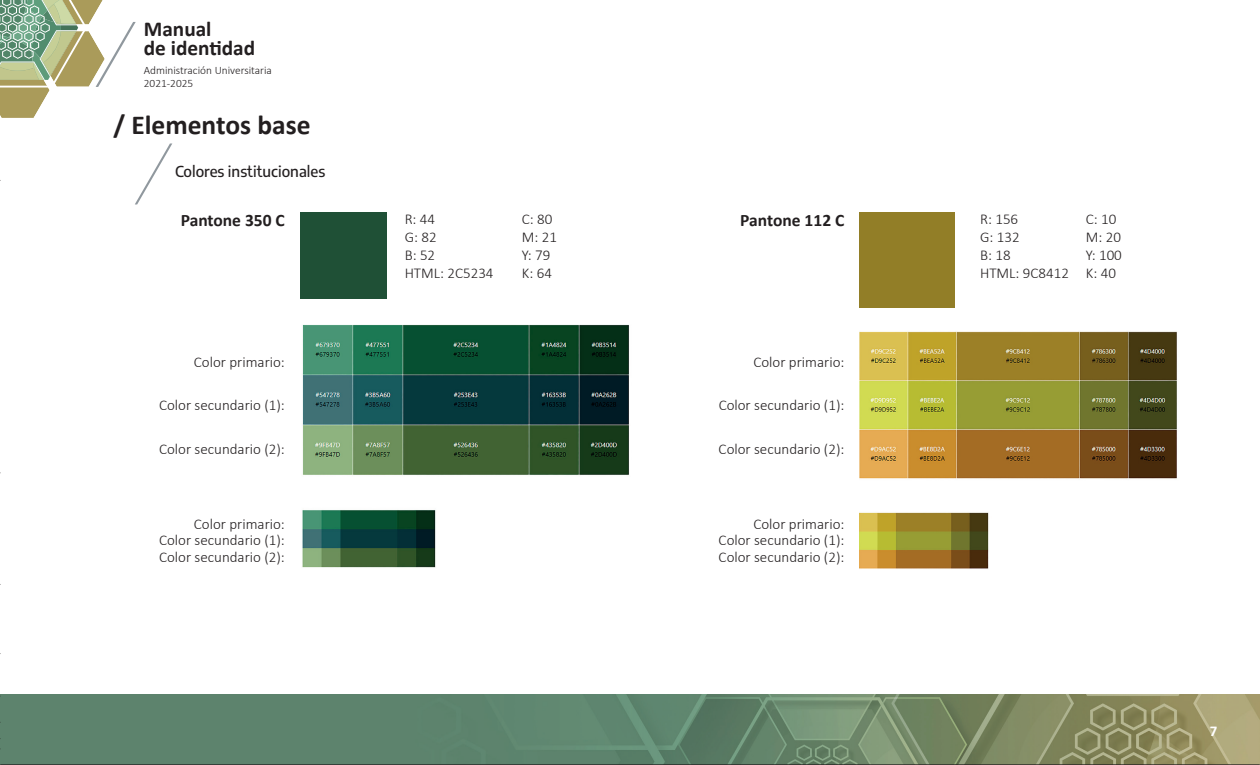
<style>
.page{position:relative;width:1260px;height:765px;background:#fff}
.page>*{position:absolute;margin:0;border:0;box-sizing:border-box;transform-origin:0 0}
.t1{font:700 27.5px "Calibri";color:#231f20}
.t2{font:700 21.25px/19.9px "Calibri";color:#231f20}
.t3{font:700 17.5px "Calibri";color:#231f20}
.t4{font:300 15px/18px "Calibri";color:#231f20}
.t5{font:100 condensed 15px "Encode Sans";color:#231f20}
.t6{font:700 15px "Calibri";color:#fff}
.t7{font:300 11.38px/12.8px "Calibri";color:#231f20}
</style>
<div class="page">
<img style="left:0;top:694px;width:1260px;height:70px">
<hr style="left:0;top:764px;width:1260px;height:1px;background:#231f20">
<svg style="left:0;top:0;width:136px;height:118px"></svg>
<div style="left:300px;top:213px;width:87px;height:86px;background:#1f5036"></div>
<img style="left:302px;top:324px;width:327px;height:244px">
<div style="left:859px;top:213px;width:96px;height:95px;background:#927e27"></div>
<img style="left:859px;top:331px;width:318px;height:238px">
<svg style="left:135px;top:144px;width:37px;height:60px"></svg>
<h2 class="t2" style="left:144px;top:18px;width:113px">Manual<br>de identidad</h2>
<p class="t7" style="left:144px;top:64px;width:130px">Administración Universitaria<br>2021-2025</p>
<h1 class="t1" style="left:113px;top:105px;width:199px">/ Elementos base</h1>
<p class="t5" style="left:175px;top:161px;width:152px">Colores institucionales</p>
<p class="t4" style="left:522px;top:210px;width:37px">C: 80<br>M: 21<br>Y: 79<br>K: 64</p>
<p class="t4" style="left:1086px;top:210px;width:38px">C: 10<br>M: 20<br>Y: 100<br>K: 40</p>
<p class="t4" style="left:405px;top:210px;width:90px">R: 44<br>G: 82<br>B: 52<br>HTML: 2C5234</p>
<p class="t4" style="left:980px;top:210px;width:90px">R: 156<br>G: 132<br>B: 18<br>HTML: 9C8412</p>
<p class="t3" style="left:181px;top:207px;width:106px">Pantone 350 C</p>
<p class="t3" style="left:740px;top:207px;width:106px">Pantone 112 C</p>
<p class="t4" style="left:194px;top:352px;width:93px">Color primario:</p>
<p class="t4" style="left:753px;top:352px;width:93px">Color primario:</p>
<p class="t4" style="left:159px;top:396px;width:127px">Color secundario (1):</p>
<p class="t4" style="left:719px;top:396px;width:127px">Color secundario (1):</p>
<p class="t4" style="left:159px;top:440px;width:127px">Color secundario (2):</p>
<p class="t4" style="left:719px;top:440px;width:127px">Color secundario (2):</p>
<p class="t4" style="left:194px;top:515px;width:93px">Color primario:</p>
<p class="t4" style="left:753px;top:515px;width:93px">Color primario:</p>
<p class="t4" style="left:159px;top:531px;width:127px">Color secundario (1):</p>
<p class="t4" style="left:719px;top:531px;width:127px">Color secundario (1):</p>
<p class="t4" style="left:159px;top:548px;width:127px">Color secundario (2):</p>
<p class="t4" style="left:719px;top:548px;width:127px">Color secundario (2):</p>
<p class="t6" style="left:1210px;top:720px;width:9px">7</p>
</div>
